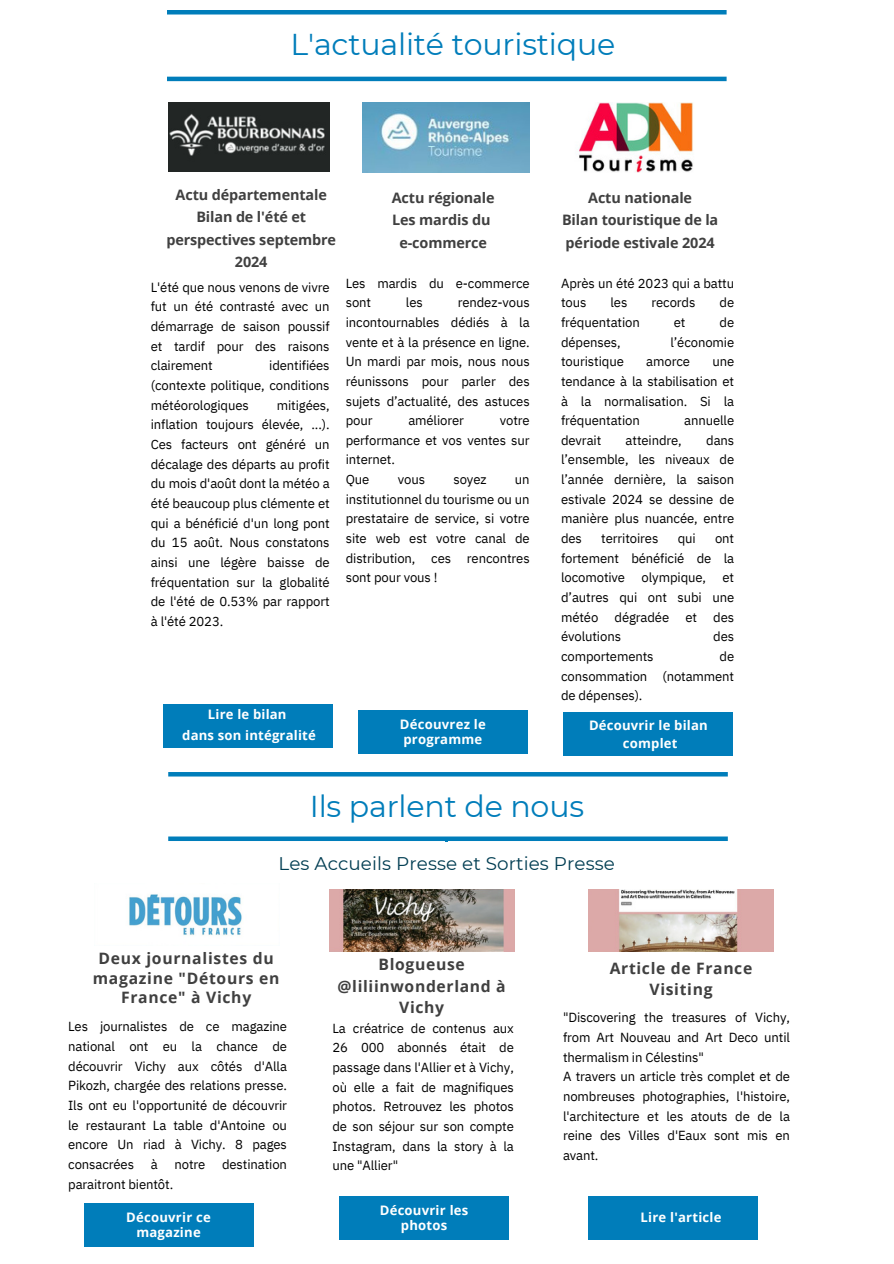
<style>
.page{position:relative;width:894px;height:1264px;background:#fff}
.page>*{position:absolute;margin:0;border:0;box-sizing:border-box;transform-origin:0 0}
.t1{font:30.15px "Montserrat";letter-spacing:-.005em;color:#007dba}
.t2{font:18.3px "Montserrat";letter-spacing:.005em;color:#003d52}
.t3{font:700 15.75px/21.3px "Open Sans";letter-spacing:.045em;color:#404040;text-align:center}
.t4{font:700 14.4px/22.5px "Open Sans";letter-spacing:-.01em;color:#404040;text-align:center}
.t5{font:13.05px/19.6px "IBM Plex Sans";letter-spacing:-.01em;color:#000;text-align:justify}
.t6{font:700 13.05px/15.3px "Open Sans";letter-spacing:.015em;color:#fff;text-align:center}
</style>
<div class="page">
<div style="left:167px;top:10px;width:559px;height:5px;background:#007dba"></div>
<hr style="left:167px;top:77px;width:559px;height:4px;background:#007dba">
<img style="left:168px;top:103px;width:161px;height:68px">
<img style="left:362px;top:103px;width:167px;height:69px">
<img style="left:579px;top:103px;width:114px;height:69px">
<div style="left:563px;top:712px;width:168px;height:44px;background:#007dba"></div>
<div style="left:168px;top:836px;width:559px;height:5px;background:#007dba"></div>
<hr style="left:168px;top:772px;width:559px;height:4px;background:#007dba">
<img style="left:129px;top:894px;width:113px;height:41px">
<img style="left:329px;top:889px;width:185px;height:62px">
<img style="left:588px;top:889px;width:185px;height:62px">
<div style="left:358px;top:710px;width:169px;height:43px;background:#007dba"></div>
<div style="left:163px;top:704px;width:169px;height:43px;background:#007dba"></div>
<div style="left:339px;top:1196px;width:169px;height:43px;background:#007dba"></div>
<div style="left:84px;top:1203px;width:169px;height:43px;background:#007dba"></div>
<div style="left:588px;top:1196px;width:169px;height:43px;background:#007dba"></div>
<h1 class="t1" style="left:290px;top:26px;width:326px">L'actualité touristique</h1>
<h3 class="t4" style="left:166px;top:183px;width:171px">Actu départementale<br>Bilan de l'été et perspectives septembre<br>2024</h3>
<p class="t5" style="left:151px;top:277px;width:180px">L'été que nous venons de vivre fut un été contrasté avec un démarrage de saison poussif et tardif pour des raisons clairement</p>
<p class="t5" style="left:151px;top:355px;width:180px;text-indent:118px">identifiées (contexte politique, conditions météorologiques</p>
<p class="t5" style="left:151px;top:395px;width:180px;text-indent:126px">mitigées, inflation toujours élevée, ...).<br>Ces facteurs ont généré un décalage des départs au profit du mois d'août dont la météo a été beaucoup plus clémente et qui a bénéficié d'un long pont du 15 août. Nous constatons ainsi une légère baisse de fréquentation sur la globalité de l'été de 0.53% par rapport à l'été 2023.</p>
<h4 class="t4" style="left:392px;top:186px;width:104px">Actu régionale<br>Les mardis du e-commerce</h4>
<h3 class="t4" style="left:562px;top:186px;width:158px">Actu nationale<br>Bilan touristique de la période estivale 2024</h3>
<p class="t5" style="left:345px;top:273px;width:185px">Les mardis du e-commerce sont</p>
<p class="t5" style="left:345px;top:292px;width:185px;text-indent:112px">rendez-vous incontournables dédiés à la vente et à la présence en ligne.<br>Un mardi par mois, nous nous réunissons pour parler des sujets d’actualité, des astuces pour</p>
<p class="t5" style="left:406px;top:292px;width:18px">les</p>
<p class="t5" style="left:408px;top:410px;width:57px">améliorer</p>
<p class="t5" style="left:345px;top:410px;width:185px;text-indent:154px">votre performance et vos ventes sur internet.</p>
<p class="t5" style="left:345px;top:469px;width:25px">Que</p>
<p class="t5" style="left:397px;top:469px;width:29px">vous</p>
<p class="t5" style="left:453px;top:469px;width:35px">soyez</p>
<p class="t5" style="left:345px;top:469px;width:185px;text-indent:169px">un institutionnel du tourisme ou un prestataire de service, si votre site web est votre canal de distribution, ces rencontres sont pour vous !</p>
<h3 class="t5" style="left:561px;top:273px;width:175px">Après un été 2023 qui a battu tous</h3>
<h3 class="t5" style="left:610px;top:292px;width:18px">les</h3>
<h3 class="t5" style="left:651px;top:292px;width:45px">records</h3>
<h3 class="t5" style="left:719px;top:292px;width:16px">de</h3>
<h3 class="t5" style="left:561px;top:312px;width:80px">fréquentation</h3>
<h3 class="t5" style="left:673px;top:312px;width:13px">et</h3>
<h3 class="t5" style="left:719px;top:312px;width:16px">de</h3>
<h3 class="t5" style="left:561px;top:332px;width:61px">dépenses,</h3>
<h3 class="t5" style="left:670px;top:332px;width:65px">l’économie</h3>
<h3 class="t5" style="left:561px;top:351px;width:64px">touristique</h3>
<h3 class="t5" style="left:646px;top:351px;width:45px">amorce</h3>
<h3 class="t5" style="left:561px;top:351px;width:175px;text-indent:151px">une tendance à la stabilisation et à la normalisation. Si la fréquentation</h3>
<h3 class="t5" style="left:684px;top:410px;width:51px">annuelle</h3>
<h3 class="t5" style="left:561px;top:430px;width:175px;text-indent:145px">dans l’ensemble, les niveaux de l’année dernière, la saison estivale 2024 se dessine de manière plus nuancée, entre des</h3>
<h3 class="t5" style="left:561px;top:430px;width:42px">devrait</h3>
<h3 class="t5" style="left:625px;top:430px;width:58px">atteindre,</h3>
<h3 class="t5" style="left:601px;top:528px;width:59px">territoires</h3>
<h3 class="t5" style="left:677px;top:528px;width:20px">qui</h3>
<h3 class="t5" style="left:561px;top:528px;width:175px;text-indent:154px">ont fortement bénéficié de la locomotive</h3>
<h3 class="t5" style="left:641px;top:567px;width:66px">olympique,</h3>
<h3 class="t5" style="left:561px;top:567px;width:175px;text-indent:161px">et d’autres qui ont subi une météo dégradée et des évolutions</h3>
<h3 class="t5" style="left:713px;top:626px;width:22px">des</h3>
<h3 class="t5" style="left:561px;top:646px;width:175px;text-indent:158px">de consommation (notamment de dépenses).</h3>
<h3 class="t5" style="left:561px;top:646px;width:94px">comportements</h3>
<p class="t6" style="left:182px;top:702px;width:135px;line-height:21.8px">Lire le bilan<br>dans son intégralité</p>
<h3 class="t6" style="left:400px;top:716px;width:87px;text-align:left">Découvrez le programme</h3>
<h4 class="t6" style="left:589px;top:716px;width:120px;line-height:17.4px">Découvrir le bilan complet</h4>
<h1 class="t1" style="left:309px;top:787px;width:276px">Ils parlent de nous</h1>
<h2 class="t2" style="left:278px;top:852px;width:338px">Les Accueils Presse et Sorties Presse</h2>
<p class="t3" style="left:93px;top:948px;width:188px;line-height:19.2px">Deux journalistes du magazine "Détours en<br>France" à Vichy</p>
<h3 class="t3" style="left:337px;top:953px;width:170px">Blogueuse @liliinwonderland à<br>Vichy</h3>
<p class="t5" style="left:68px;top:1016px;width:220px">Les journalistes de ce magazine national ont eu la chance de découvrir Vichy aux côtés d'Alla Pikozh, chargée des relations presse.<br>Ils ont eu l'opportunité de découvrir le restaurant La table d'Antoine ou encore Un riad à Vichy. 8 pages consacrées</p>
<p class="t5" style="left:151px;top:1154px;width:8px">à</p>
<p class="t5" style="left:174px;top:1154px;width:32px">notre</p>
<p class="t5" style="left:222px;top:1154px;width:66px">destination</p>
<p class="t5" style="left:68px;top:1173px;width:106px">paraitront bientôt.</p>
<h4 class="t5" style="left:332px;top:1018px;width:183px">La créatrice de contenus aux 26 000 abonnés était de passage dans l'Allier et à Vichy, où elle a fait de magnifiques photos. Retrouvez les photos de son séjour sur son compte Instagram, dans la story à la une "Allier"</h4>
<h4 class="t3" style="left:609px;top:956px;width:144px">Article de France<br>Visiting</h4>
<h3 class="t5" style="left:563px;top:1007px;width:228px">"Discovering the treasures of Vichy, from Art Nouveau and Art Deco until thermalism in Célestins"</h3>
<p class="t5" style="left:563px;top:1066px;width:228px">A travers un article très complet et de nombreuses photographies, l'histoire, l'architecture et les atouts de de la reine des Villes d'Eaux sont mis en avant.</p>
<p class="t6" style="left:379px;top:1201px;width:90px">Découvrir les photos</p>
<p class="t6" style="left:126px;top:1208px;width:86px">Découvrir ce magazine</p>
<h4 class="t6" style="left:640px;top:1208px;width:82px">Lire l'article</h4>
</div>
